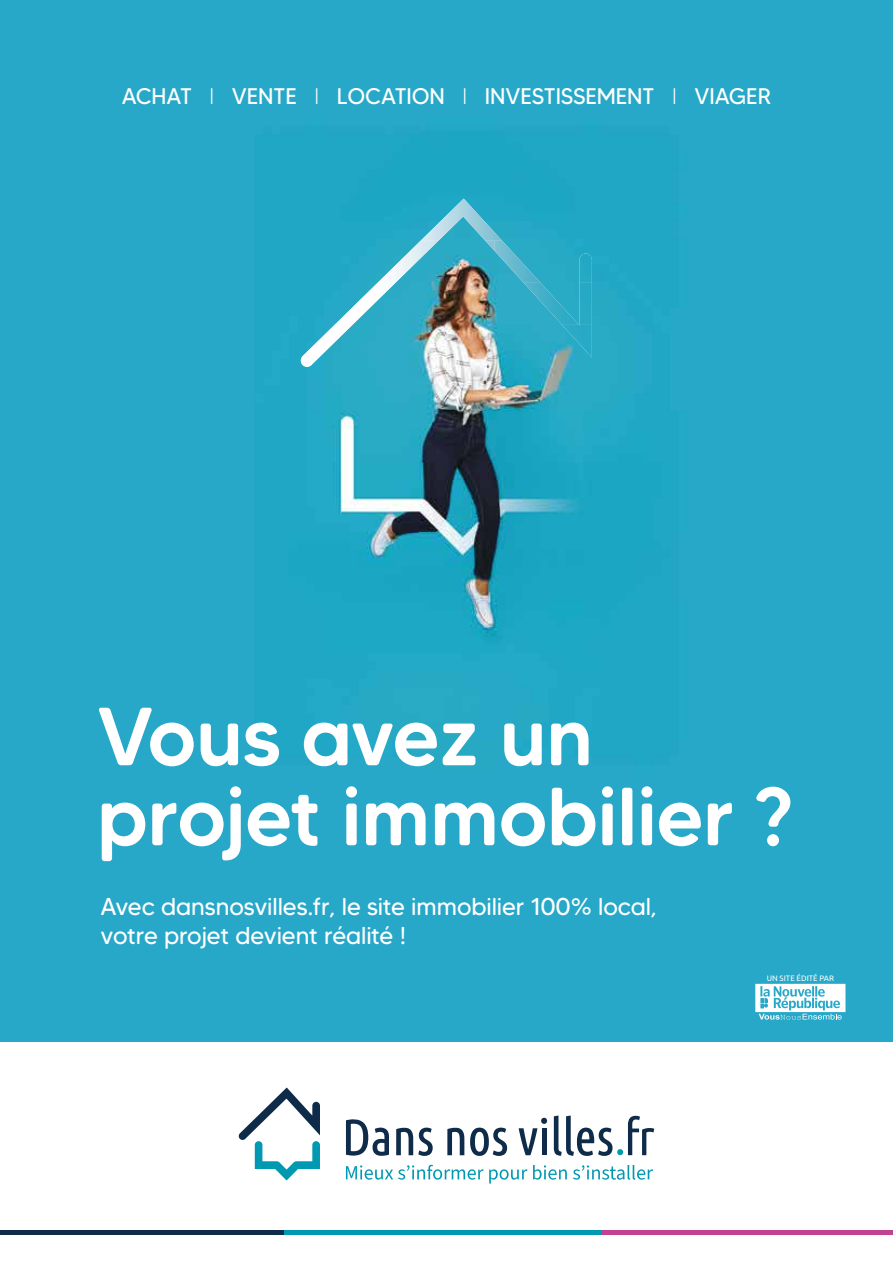
<style>
.page{position:relative;width:893px;height:1263px;background:#fff}
.page>*{position:absolute;margin:0;border:0;box-sizing:border-box;transform-origin:0 0}
.t1{font:500 82.2px/79.9px "MADE Tommy Soft";letter-spacing:-.005em;color:#fff}
.t2{font:24.45px/28.5px "MADE Tommy Soft";letter-spacing:-.005em;color:#fff}
.t3{font:22.5px "MADETOMMY";letter-spacing:-.005em;color:#fff}
.t4{font:7.95px "Ubuntu";color:#fff}
.s1{font-weight:300}
</style>
<div class="page">
<img style="left:0;top:0;width:893px;height:1042px">
<img style="left:421px;top:199px;width:81px;height:42px">
<img style="left:378px;top:241px;width:214px;height:42px">
<img style="left:335px;top:283px;width:61px;height:42px">
<img style="left:524px;top:283px;width:68px;height:42px">
<img style="left:300px;top:325px;width:53px;height:42px">
<img style="left:562px;top:325px;width:30px;height:32px">
<svg style="left:755px;top:984px;width:90px;height:35px"></svg>
<svg style="left:346px;top:1165px;width:181px;height:18px"></svg>
<svg style="left:533px;top:1165px;width:34px;height:15px"></svg>
<svg style="left:573px;top:1165px;width:80px;height:15px"></svg>
<svg style="left:346px;top:1119px;width:43px;height:37px"></svg>
<svg style="left:396px;top:1127px;width:37px;height:29px"></svg>
<svg style="left:447px;top:1127px;width:17px;height:28px"></svg>
<svg style="left:470px;top:1127px;width:37px;height:29px"></svg>
<svg style="left:519px;top:1118px;width:28px;height:37px"></svg>
<svg style="left:238px;top:1087px;width:82px;height:93px"></svg>
<svg style="left:554px;top:1115px;width:100px;height:41px"></svg>
<div style="left:282px;top:1230px;width:323px;height:5px;background:#0099b2"></div>
<div style="left:603px;top:1230px;width:290px;height:5px;background:#c04291"></div>
<div style="left:0;top:1230px;width:284px;height:5px;background:#0e2b49"></div>
<p class="t3" style="left:122px;top:82px;width:651px">ACHAT <span class="s1">I</span> VENTE <span class="s1">I</span> LOCATION <span class="s1">I</span> INVESTISSEMENT <span class="s1">I</span> VIAGER</p>
<h1 class="t1" style="left:97px;top:696px;width:697px">Vous avez un projet immobilier ?</h1>
<p class="t2" style="left:101px;top:892px;width:558px">Avec dansnosvilles.fr, le site immobilier 100% local, votre projet devient réalité !</p>
<p class="t4" style="left:767px;top:973px;width:69px">UN SITE ÉDITÉ PAR</p>
</div>
